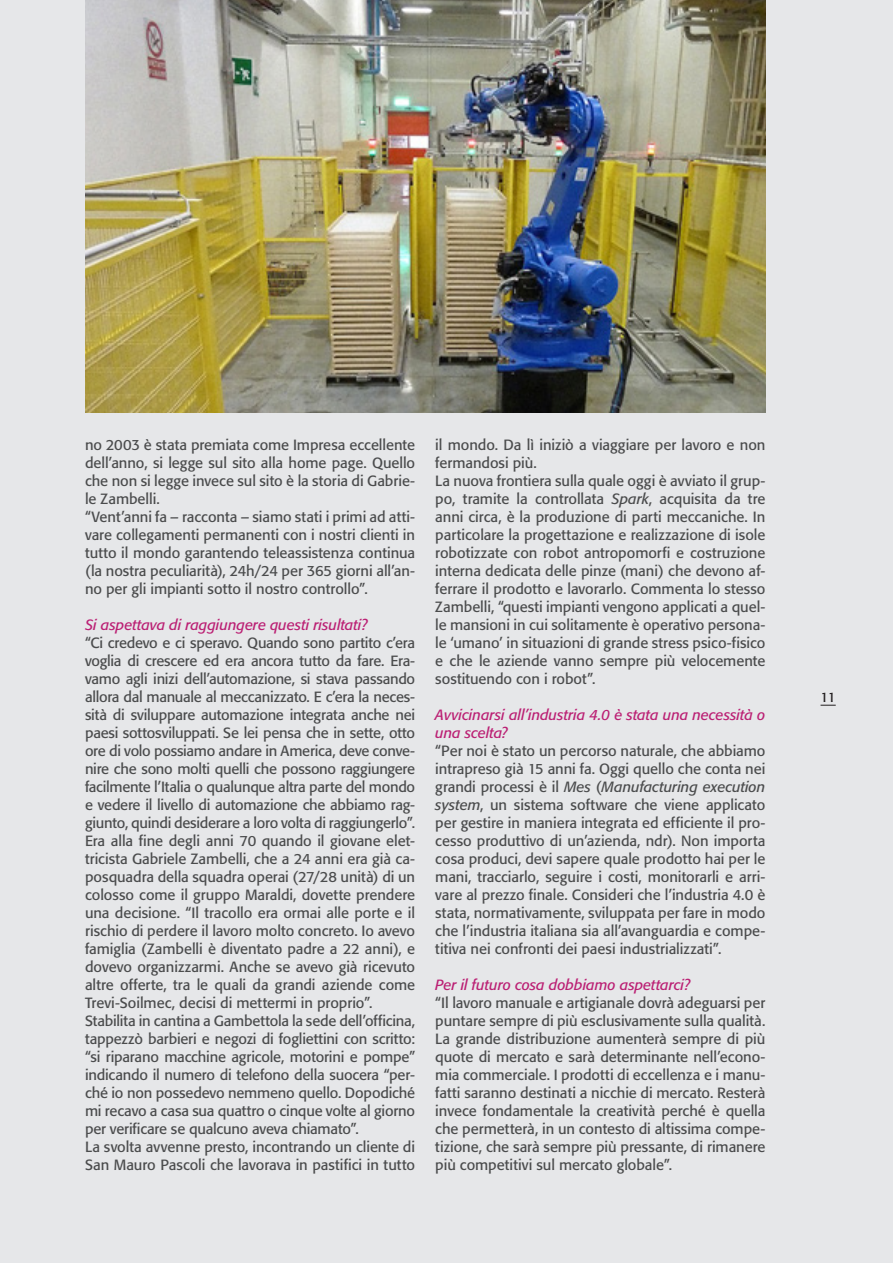
<style>
.page{position:relative;width:893px;height:1263px;background:#e6e7e9}
.page>*{position:absolute;margin:0;border:0;box-sizing:border-box;transform-origin:0 0}
.t1{font:14.7px/18px "Formata";letter-spacing:-.005em;color:#4b4c4d;text-align:justify}
.question{font:italic 14.7px/18px "Formata";letter-spacing:-.005em;color:#bb2074}
.t2{font:13.5px "Formata";color:#231f20}
.s1{font-style:italic}
</style>
<div class="page">
<img style="left:85px;top:0;width:680px;height:412px">
<svg style="left:820px;top:705px;width:16px;height:1px"></svg>
<p class="t1" style="left:85px;top:436px;width:332px">no 2003 è stata premiata come Impresa eccellente dell’anno, si legge sul sito alla home page. Quello che non si legge invece sul sito è la storia di Gabrie&shy;le Zambelli.</p>
<p class="t1" style="left:85px;top:508px;width:332px">“Vent’anni fa – racconta – siamo stati i primi ad atti&shy;vare collegamenti permanenti con i nostri clienti in tutto il mondo garantendo teleassistenza continua (la nostra peculiarità), 24h/24 per 365 giorni all’an&shy;no per gli impianti sotto il nostro controllo”.</p>
<p class="question" style="left:85px;top:616px;width:284px">Si aspettava di raggiungere questi risultati?</p>
<p class="t1" style="left:85px;top:634px;width:332px">“Ci credevo e ci speravo. Quando sono partito c’era voglia di crescere ed era ancora tutto da fare. Era&shy;vamo agli inizi dell’automazione, si stava passando allora dal manuale al meccanizzato. E c’era la neces&shy;sità di sviluppare automazione integrata anche nei paesi sottosviluppati. Se lei pensa che in sette, otto ore di volo possiamo andare in America, deve conve&shy;nire che sono molti quelli che possono raggiungere facilmente l’Italia o qualunque altra parte del mondo e vedere il livello di automazione che abbiamo rag&shy;giunto, quindi desiderare a loro volta di raggiungerlo”.</p>
<p class="t1" style="left:85px;top:832px;width:332px">Era alla fine degli anni 70 quando il giovane elet&shy;tricista Gabriele Zambelli, che a 24 anni era già ca&shy;posquadra della squadra operai (27/28 unità) di un colosso come il gruppo Maraldi, dovette prendere una decisione. “Il tracollo era ormai alle porte e il rischio di perdere il lavoro molto concreto. Io avevo famiglia (Zambelli è diventato padre a 22 anni), e dovevo organizzarmi. Anche se avevo già ricevuto altre offerte, tra le quali da grandi aziende come Trevi-Soilmec, decisi di mettermi in proprio”.</p>
<p class="t1" style="left:85px;top:1012px;width:332px">Stabilita in cantina a Gambettola la sede dell’officina, tappezzò barbieri e negozi di fogliettini con scritto: “si riparano macchine agricole, motorini e pompe” indicando il numero di telefono della suocera “per&shy;ché io non possedevo nemmeno quello. Dopodiché mi recavo a casa sua quattro o cinque volte al giorno per verificare se qualcuno aveva chiamato”.</p>
<p class="t1" style="left:85px;top:1138px;width:332px">La svolta avvenne presto, incontrando un cliente di<br>San Mauro Pascoli che lavorava in pastifici in tutto</p>
<p class="t1" style="left:435px;top:436px;width:332px">il mondo. Da lì iniziò a viaggiare per lavoro e non fermandosi più.</p>
<p class="t1" style="left:435px;top:471px;width:332px">La nuova frontiera sulla quale oggi è avviato il grup&shy;po, tramite la controllata <span class="s1">Spark</span>, acquisita da tre anni circa, è la produzione di parti meccaniche. In particolare la progettazione e realizzazione di isole robotizzate con robot antropomorfi e costruzione interna dedicata delle pinze (mani) che devono af&shy;ferrare il prodotto e lavorarlo. Commenta lo stesso Zambelli, “questi impianti vengono applicati a quel&shy;le mansioni in cui solitamente è operativo persona&shy;le ‘umano’ in situazioni di grande stress psico-fisico e che le aziende vanno sempre più velocemente sostituendo con i robot”.</p>
<p class="question" style="left:435px;top:705px;width:332px">Avvicinarsi all’industria 4.0 è stata una necessità o una scelta?</p>
<p class="t1" style="left:435px;top:741px;width:332px">“Per noi è stato un percorso naturale, che abbiamo intrapreso già 15 anni fa. Oggi quello che conta nei grandi processi è il <span class="s1">Mes</span> (<span class="s1">Manufacturing execution system</span>, un sistema software che viene applicato per gestire in maniera integrata ed efficiente il pro&shy;cesso produttivo di un’azienda, ndr). Non importa cosa produci, devi sapere quale prodotto hai per le mani, tracciarlo, seguire i costi, monitorarli e arri&shy;vare al prezzo finale. Consideri che l’industria 4.0 è stata, normativamente, sviluppata per fare in modo che l’industria italiana sia all’avanguardia e compe&shy;titiva nei confronti dei paesi industrializzati”.</p>
<p class="question" style="left:435px;top:975px;width:256px">Per il futuro cosa dobbiamo aspettarci?</p>
<p class="t1" style="left:435px;top:993px;width:332px">“Il lavoro manuale e artigianale dovrà adeguarsi per puntare sempre di più esclusivamente sulla qualità.<br>La grande distribuzione aumenterà sempre di più quote di mercato e sarà determinante nell’econo&shy;mia commerciale. I prodotti di eccellenza e i manu&shy;fatti saranno destinati a nicchie di mercato. Resterà invece fondamentale la creatività perché è quella che permetterà, in un contesto di altissima compe&shy;tizione, che sarà sempre più pressante, di rimanere più competitivi sul mercato globale”.</p>
<p class="t2" style="left:820px;top:689px;width:17px">11</p>
</div>
